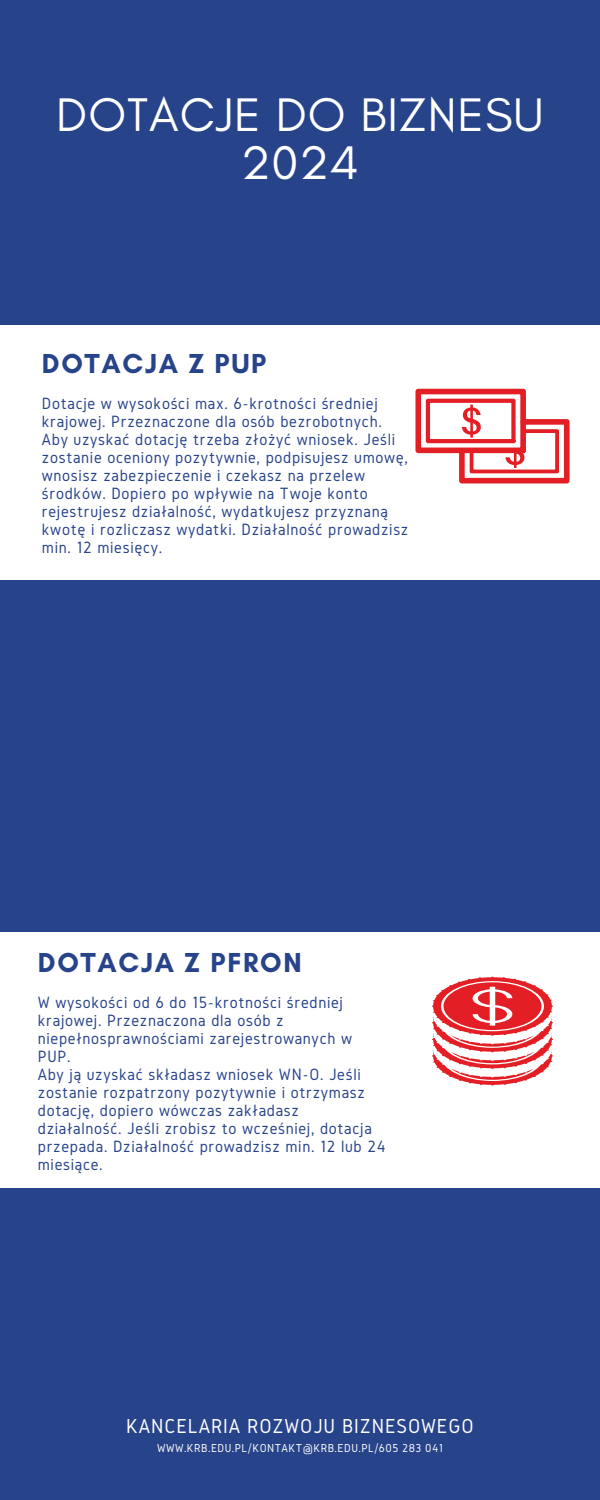
<style>
.page{position:relative;width:600px;height:1500px;background:#27438a}
.page>*{position:absolute;margin:0;border:0;box-sizing:border-box;transform-origin:0 0}
.t1{font:48px/48px "Glacial Indifference";letter-spacing:.02em;color:#fff;text-align:center}
.t2{font:700 28px "Glacial Indifference";letter-spacing:.06em;color:#27438a}
.t3{font:21px "Gidole";letter-spacing:.04em;color:#fff}
.t4{font:17px/18px "Gidole";letter-spacing:.04em;color:#27438a}
.t5{font:12px "Gidole";letter-spacing:.04em;color:#fff}
</style>
<div class="page">
<div style="left:0;top:325px;width:600px;height:255px;background:#fff"></div>
<div style="left:0;top:932px;width:600px;height:255px;background:#fff"></div>
<svg style="left:415px;top:389px;width:155px;height:94px"></svg>
<svg style="left:432px;top:977px;width:121px;height:109px"></svg>
<h3 class="t1" style="left:56px;top:90px;width:489px">DOTACJE DO BIZNESU<br>2024</h3>
<h2 class="t2" style="left:42px;top:347px;width:226px">DOTACJA Z PUP</h2>
<h1 class="t4" style="left:42px;top:395px;width:368px">Dotacje w wysokości max. 6-krotności średniej krajowej. Przeznaczone dla osób bezrobotnych.<br>Aby uzyskać dotację trzeba złożyć wniosek. Jeśli zostanie oceniony pozytywnie, podpisujesz umowę, wnosisz zabezpieczenie i czekasz na przelew środków. Dopiero po wpływie na Twoje konto rejestrujesz działalność, wydatkujesz przyznaną kwotę i rozliczasz wydatki. Działalność prowadzisz min. 12 miesięcy.</h1>
<h2 class="t2" style="left:38px;top:945px;width:265px">DOTACJA Z PFRON</h2>
<p class="t4" style="left:38px;top:993px;width:349px">W wysokości od 6 do 15-krotności średniej krajowej. Przeznaczona dla osób z niepełnosprawnościami zarejestrowanych w PUP.<br>Aby ją uzyskać składasz wniosek WN-O. Jeśli zostanie rozpatrzony pozytywnie i otrzymasz dotację, dopiero wówczas zakładasz działalność. Jeśli zrobisz to wcześniej, dotacja przepada. Działalność prowadzisz min. 12 lub 24 miesiące.</p>
<h3 class="t3" style="left:126px;top:1414px;width:349px">KANCELARIA ROZWOJU BIZNESOWEGO</h3>
<p class="t5" style="left:157px;top:1442px;width:288px">WWW.KRB.EDU.PL/KONTAKT@KRB.EDU.PL/605 283 041</p>
</div>
